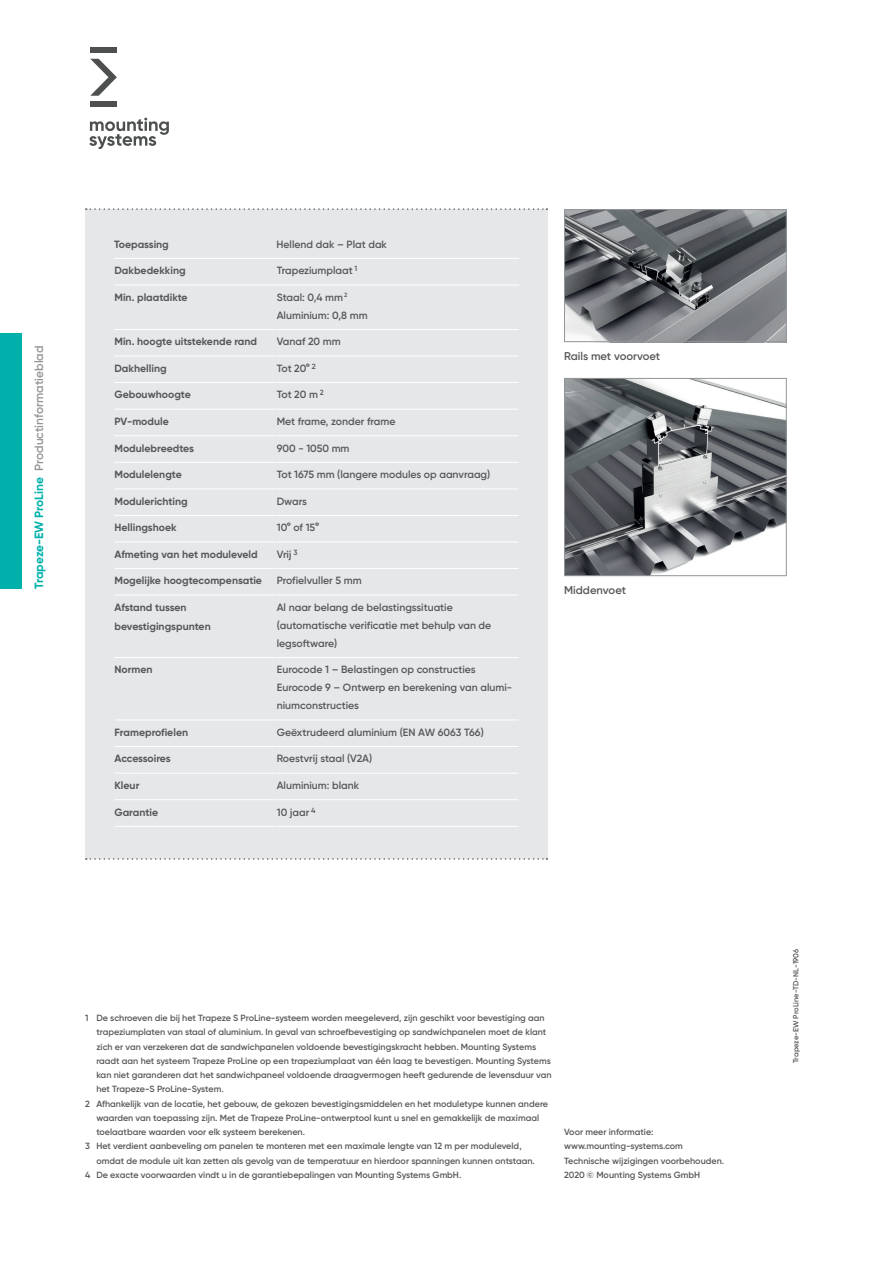
<style>
.page{position:relative;width:893px;height:1263px;background:#fff}
.page>*{position:absolute;margin:0;border:0;box-sizing:border-box;transform-origin:0 0}
.t1{font:600 12px "Gilroy";color:#939598}
.t2{font:600 11.25px "Gilroy";color:#57585a}
.t3{font:600 10.5px/18px "Gilroy";color:#57585a}
.t4{font:700 10.5px/19.5px "Gilroy";color:#57585a}
.t5{font:600 9px/14.2px "Gilroy";color:#57585a}
.t6{font:600 7.5px "Gilroy";color:#57585a}
.s1{font-weight:700;color:#00b1ab}
</style>
<div class="page">
<div style="left:85px;top:209px;width:462px;height:650px;background:#e6e7e9"></div>
<svg style="left:86px;top:208px;width:461px;height:2px"></svg>
<svg style="left:86px;top:858px;width:461px;height:2px"></svg>
<div style="left:0;top:334px;width:21px;height:255px;background:#00b1ab"></div>
<svg style="left:89px;top:118px;width:80px;height:31px"></svg>
<svg style="left:90px;top:59px;width:27px;height:37px"></svg>
<div style="left:90px;top:101px;width:27px;height:6px;background:#4d504f"></div>
<div style="left:90px;top:48px;width:27px;height:5px;background:#4d504f"></div>
<hr style="left:114px;top:329px;width:162px;height:1px;background:#fff">
<hr style="left:277px;top:329px;width:241px;height:1px;background:#fff">
<hr style="left:114px;top:356px;width:162px;height:1px;background:#fff">
<hr style="left:277px;top:356px;width:241px;height:1px;background:#fff">
<hr style="left:114px;top:382px;width:162px;height:1px;background:#fff">
<hr style="left:277px;top:382px;width:241px;height:1px;background:#fff">
<hr style="left:114px;top:409px;width:162px;height:1px;background:#fff">
<hr style="left:277px;top:409px;width:241px;height:1px;background:#fff">
<hr style="left:114px;top:435px;width:162px;height:1px;background:#fff">
<hr style="left:277px;top:435px;width:241px;height:1px;background:#fff">
<hr style="left:114px;top:462px;width:162px;height:1px;background:#fff">
<hr style="left:277px;top:462px;width:241px;height:1px;background:#fff">
<hr style="left:114px;top:488px;width:162px;height:1px;background:#fff">
<hr style="left:277px;top:488px;width:241px;height:1px;background:#fff">
<hr style="left:114px;top:515px;width:162px;height:1px;background:#fff">
<hr style="left:277px;top:515px;width:241px;height:1px;background:#fff">
<hr style="left:114px;top:541px;width:162px;height:1px;background:#fff">
<hr style="left:277px;top:541px;width:241px;height:1px;background:#fff">
<hr style="left:114px;top:568px;width:162px;height:1px;background:#fff">
<hr style="left:277px;top:568px;width:241px;height:1px;background:#fff">
<hr style="left:114px;top:595px;width:162px;height:1px;background:#fff">
<hr style="left:277px;top:595px;width:241px;height:1px;background:#fff">
<hr style="left:114px;top:657px;width:162px;height:1px;background:#fff">
<hr style="left:277px;top:657px;width:241px;height:1px;background:#fff">
<hr style="left:114px;top:720px;width:162px;height:1px;background:#fff">
<hr style="left:277px;top:720px;width:241px;height:1px;background:#fff">
<hr style="left:114px;top:746px;width:162px;height:1px;background:#fff">
<hr style="left:277px;top:746px;width:241px;height:1px;background:#fff">
<hr style="left:114px;top:773px;width:162px;height:1px;background:#fff">
<hr style="left:277px;top:773px;width:241px;height:1px;background:#fff">
<hr style="left:114px;top:799px;width:162px;height:1px;background:#fff">
<hr style="left:277px;top:799px;width:241px;height:1px;background:#fff">
<hr style="left:114px;top:826px;width:162px;height:1px;background:#fff">
<hr style="left:277px;top:826px;width:241px;height:1px;background:#fff">
<hr style="left:114px;top:258px;width:162px;height:1px;background:#fff">
<hr style="left:276px;top:258px;width:243px;height:1px;background:#fff">
<hr style="left:114px;top:285px;width:162px;height:1px;background:#fff">
<hr style="left:276px;top:285px;width:243px;height:1px;background:#fff">
<img style="left:566px;top:211px;width:219px;height:129px">
<div style="left:564px;top:209px;width:223px;height:133px;border:1px solid #939598"></div>
<img style="left:566px;top:380px;width:219px;height:194px">
<div style="left:564px;top:378px;width:223px;height:198px;border:1px solid #939598"></div>
<h1 class="t1" style="left:32px;top:589px;width:245px;rotate:-90deg"><span class="s1">Trapeze-EW ProLine</span> Productinformatieblad</h1>
<p class="t4" style="left:114px;top:234px;width:56px">Toepassing</p>
<p class="t3" style="left:276px;top:235px;width:112px">Hellend dak – Plat dak</p>
<p class="t4" style="left:114px;top:261px;width:73px">Dakbedekking</p>
<p class="t3" style="left:277px;top:261px;width:82px">Trapeziumplaat <sup>1</sup></p>
<p class="t4" style="left:114px;top:287px;width:75px">Min. plaatdikte</p>
<p class="t3" style="left:277px;top:288px;width:92px">Staal: 0,4 mm <sup>2<br></sup>Aluminium: 0,8 mm</p>
<p class="t4" style="left:114px;top:332px;width:144px">Min. hoogte uitstekende rand</p>
<p class="t3" style="left:277px;top:333px;width:65px">Vanaf 20 mm</p>
<p class="t4" style="left:114px;top:358px;width:54px">Dakhelling</p>
<p class="t3" style="left:277px;top:359px;width:40px">Tot 20° <sup>2</sup></p>
<p class="t4" style="left:114px;top:385px;width:78px">Gebouwhoogte</p>
<p class="t3" style="left:277px;top:386px;width:48px">Tot 20 m <sup>2</sup></p>
<p class="t4" style="left:114px;top:411px;width:56px">PV-module</p>
<p class="t3" style="left:277px;top:412px;width:120px">Met frame, zonder frame</p>
<p class="t4" style="left:114px;top:438px;width:81px">Modulebreedtes</p>
<p class="t3" style="left:277px;top:439px;width:74px">900 - 1050 mm</p>
<p class="t4" style="left:114px;top:465px;width:69px">Modulelengte</p>
<p class="t3" style="left:277px;top:465px;width:215px">Tot 1675 mm (langere modules op aanvraag)</p>
<p class="t4" style="left:114px;top:491px;width:75px">Modulerichting</p>
<p class="t3" style="left:277px;top:492px;width:32px">Dwars</p>
<p class="t4" style="left:114px;top:518px;width:64px">Hellingshoek</p>
<p class="t3" style="left:277px;top:518px;width:44px">10° of 15°</p>
<p class="t4" style="left:114px;top:544px;width:145px">Afmeting van het moduleveld</p>
<p class="t3" style="left:277px;top:545px;width:22px">Vrij <sup>3</sup></p>
<p class="t4" style="left:114px;top:571px;width:149px">Mogelijke hoogtecompensatie</p>
<p class="t3" style="left:277px;top:572px;width:86px">Profielvuller 5 mm</p>
<p class="t4" style="left:114px;top:597px;width:98px">Afstand tussen bevestigingspunten</p>
<p class="t3" style="left:277px;top:598px;width:216px">Al naar belang de belastingssituatie (automatische verificatie met behulp van de legsoftware)</p>
<p class="t4" style="left:114px;top:660px;width:40px">Normen</p>
<p class="t3" style="left:277px;top:661px;width:237px">Eurocode 1 – Belastingen op constructies<br>Eurocode 9 – Ontwerp en berekening van alumi&shy;niumconstructies</p>
<p class="t4" style="left:114px;top:722px;width:75px">Frameprofielen</p>
<p class="t3" style="left:277px;top:723px;width:208px">Geëxtrudeerd aluminium (EN AW 6063 T66)</p>
<p class="t4" style="left:114px;top:749px;width:58px">Accessoires</p>
<p class="t3" style="left:277px;top:750px;width:97px">Roestvrij staal (V2A)</p>
<p class="t4" style="left:114px;top:775px;width:26px">Kleur</p>
<p class="t3" style="left:277px;top:776px;width:84px">Aluminium: blank</p>
<p class="t4" style="left:114px;top:802px;width:45px">Garantie</p>
<p class="t3" style="left:277px;top:803px;width:40px">10 jaar <sup>4</sup></p>
<p class="t2" style="left:564px;top:349px;width:98px">Rails met voorvoet</p>
<p class="t2" style="left:564px;top:583px;width:63px">Middenvoet</p>
<p class="t5" style="left:85px;top:1011px;width:461px">1 De schroeven die bij het Trapeze S ProLine-systeem worden meegeleverd, zijn geschikt voor bevestiging aan</p>
<p class="t5" style="left:96px;top:1025px;width:451px">trapeziumplaten van staal of aluminium. In geval van schroefbevestiging op sandwichpanelen moet de klant</p>
<p class="t5" style="left:96px;top:1039px;width:441px">zich er van verzekeren dat de sandwichpanelen voldoende bevestigingskracht hebben. Mounting Systems</p>
<p class="t5" style="left:96px;top:1053px;width:456px">raadt aan het systeem Trapeze ProLine op een trapeziumplaat van één laag te bevestigen. Mounting Systems</p>
<p class="t5" style="left:96px;top:1068px;width:457px">kan niet garanderen dat het sandwichpaneel voldoende draagvermogen heeft gedurende de levensduur van</p>
<p class="t5" style="left:96px;top:1082px;width:129px">het Trapeze-S ProLine-System.</p>
<p class="t5" style="left:85px;top:1096px;width:465px">2 Afhankelijk van de locatie, het gebouw, de gekozen bevestigingsmiddelen en het moduletype kunnen andere</p>
<p class="t5" style="left:96px;top:1110px;width:444px">waarden van toepassing zijn. Met de Trapeze ProLine-ontwerptool kunt u snel en gemakkelijk de maximaal</p>
<p class="t5" style="left:96px;top:1125px;width:210px">toelaatbare waarden voor elk systeem berekenen.</p>
<p class="t5" style="left:85px;top:1139px;width:438px">3 Het verdient aanbeveling om panelen te monteren met een maximale lengte van 12 m per moduleveld,</p>
<p class="t5" style="left:96px;top:1153px;width:440px">omdat de module uit kan zetten als gevolg van de temperatuur en hierdoor spanningen kunnen ontstaan.</p>
<p class="t5" style="left:85px;top:1167px;width:378px">4 De exacte voorwaarden vindt u in de garantiebepalingen van Mounting Systems GmbH.</p>
<p class="t5" style="left:564px;top:1125px;width:162px">Voor meer informatie: www.mounting-systems.com<br>Technische wijzigingen voorbehouden.<br>2020 © Mounting Systems GmbH</p>
<p class="t6" style="left:791px;top:1063px;width:116px;rotate:-90deg">Trapeze-EW ProLine-TD-NL-1906</p>
</div>
